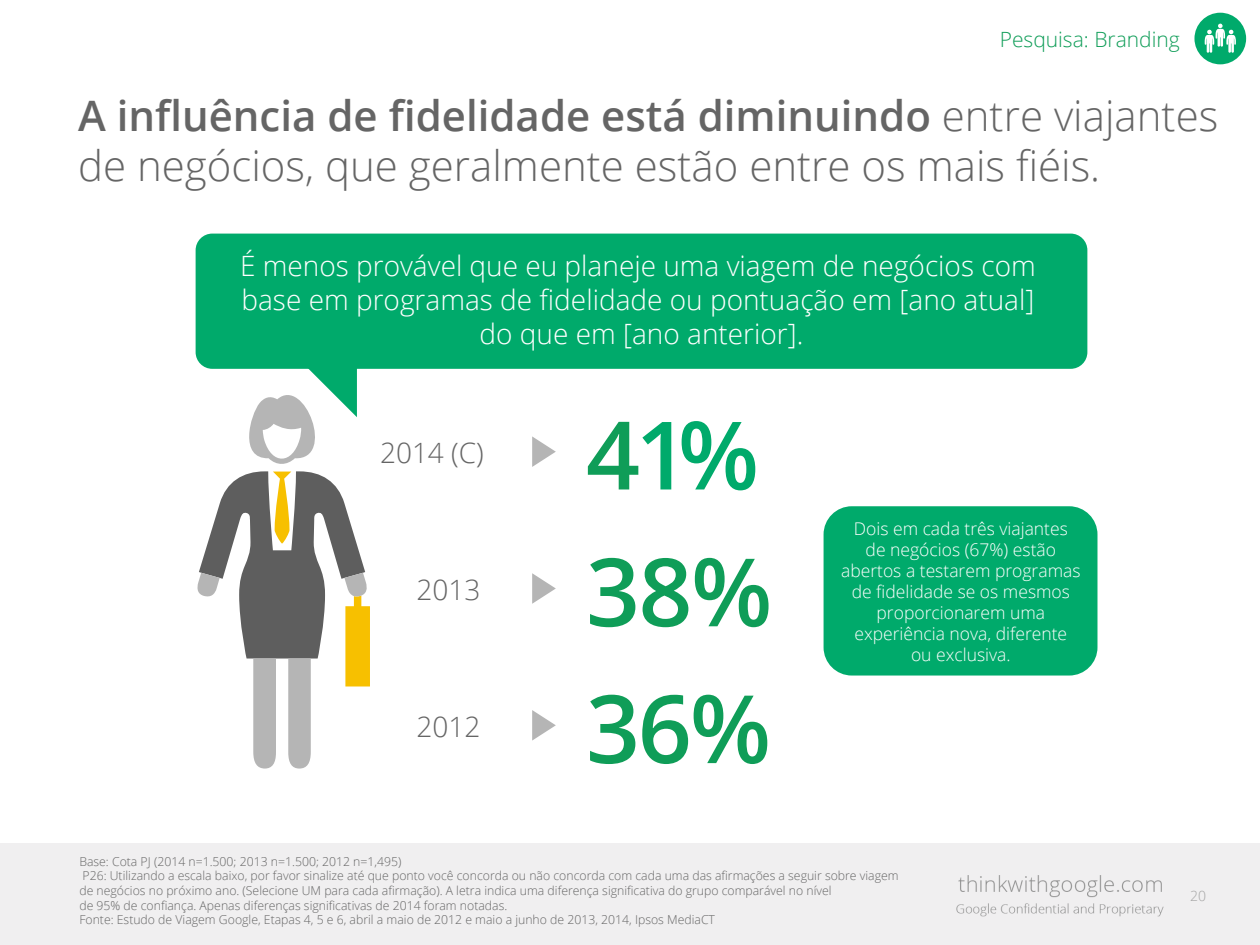
<style>
.page{position:relative;width:1260px;height:945px;background:#fff}
.page>*{position:absolute;margin:0;border:0;box-sizing:border-box;transform-origin:0 0}
.t1{font:600 94.5px/136.8px "Open Sans";color:#0f9d58}
.t2{font:600 94.5px "Open Sans";color:#00aa6b}
.t3{font:300 42px/50.4px "Open Sans";color:#656565}
.t4{font:300 28px/33.6px "Open Sans";color:#fff;text-align:center}
.t5{font:300 28px "Open Sans";color:#656565}
.t6{font:300 21px "Open Sans";color:#0f9d58}
.t7{font:300 17.5px/21px "Open Sans";color:#fff;text-align:center}
.t8{font:300 14px "Open Sans";color:#a6a6a6}
.t9{font:300 12.25px/14.7px "Open Sans";color:#656565}
.s1{font-weight:600}
.s2{color:#0f9d58}
</style>
<div class="page">
<div style="left:0;top:843px;width:1260px;height:102px;background:#f0eff0"></div>
<div style="left:1194px;top:13px;width:52px;height:51px;background:#00aa6b;border-radius:50%"></div>
<svg style="left:1205px;top:23px;width:31px;height:30px"></svg>
<div style="left:196px;top:234px;width:891px;height:135px;background:#00aa6b;border-radius:17px"></div>
<svg style="left:197px;top:365px;width:173px;height:404px"></svg>
<div style="left:824px;top:506px;width:273px;height:170px;background:#00aa6b;border-radius:28px"></div>
<svg style="left:532px;top:436px;width:24px;height:31px"></svg>
<svg style="left:532px;top:573px;width:24px;height:31px"></svg>
<svg style="left:532px;top:710px;width:24px;height:31px"></svg>
<h3 class="t6" style="left:1000px;top:25px;width:182px">Pesquisa: Branding</h3>
<h2 class="t3" style="left:78px;top:89px;width:1142px"><span class="s1">A influência de fidelidade está diminuindo</span> entre viajantes de negócios, que geralmente estão entre os mais fiéis.</h2>
<h3 class="t4" style="left:240px;top:249px;width:797px">É menos provável que eu planeje uma viagem de negócios com base em programas de fidelidade ou pontuação em [ano atual] do que em [ano anterior].</h3>
<h3 class="t5" style="left:380px;top:434px;width:105px">2014 (C)</h3>
<h3 class="t5" style="left:416px;top:570px;width:65px">2013</h3>
<h3 class="t5" style="left:416px;top:707px;width:65px">2012</h3>
<h1 class="t2" style="left:586px;top:390px;width:175px"><span class="s2">4</span>1%</h1>
<h1 class="t1" style="left:586px;top:522px;width:188px">38%<br>36%</h1>
<h3 class="t7" style="left:841px;top:518px;width:241px">Dois em cada três viajantes<br>de negócios (67%) estão abertos a testarem programas de fidelidade se os mesmos proporcionarem uma experiência nova, diferente<br>ou exclusiva.</h3>
<p class="t9" style="left:79px;top:853px;width:821px">Base: Cota PJ (2014 n=1.500; 2013 n=1.500; 2012 n=1,495)<br>P26: Utilizando a escala baixo, por favor sinalize até que ponto você concorda ou não concorda com cada uma das afirmações a seguir sobre viagem de negócios no próximo ano. (Selecione UM para cada afirmação). A letra indica uma diferença significativa do grupo comparável no nível<br>de 95% de confiança. Apenas diferenças significativas de 2014 foram notadas.<br>Fonte: Estudo de Viagem Google, Etapas 4, 5 e 6, abril a maio de 2012 e maio a junho de 2013, 2014, Ipsos MediaCT</p>
<p class="t8" style="left:1190px;top:886px;width:17px">20</p>
</div>
